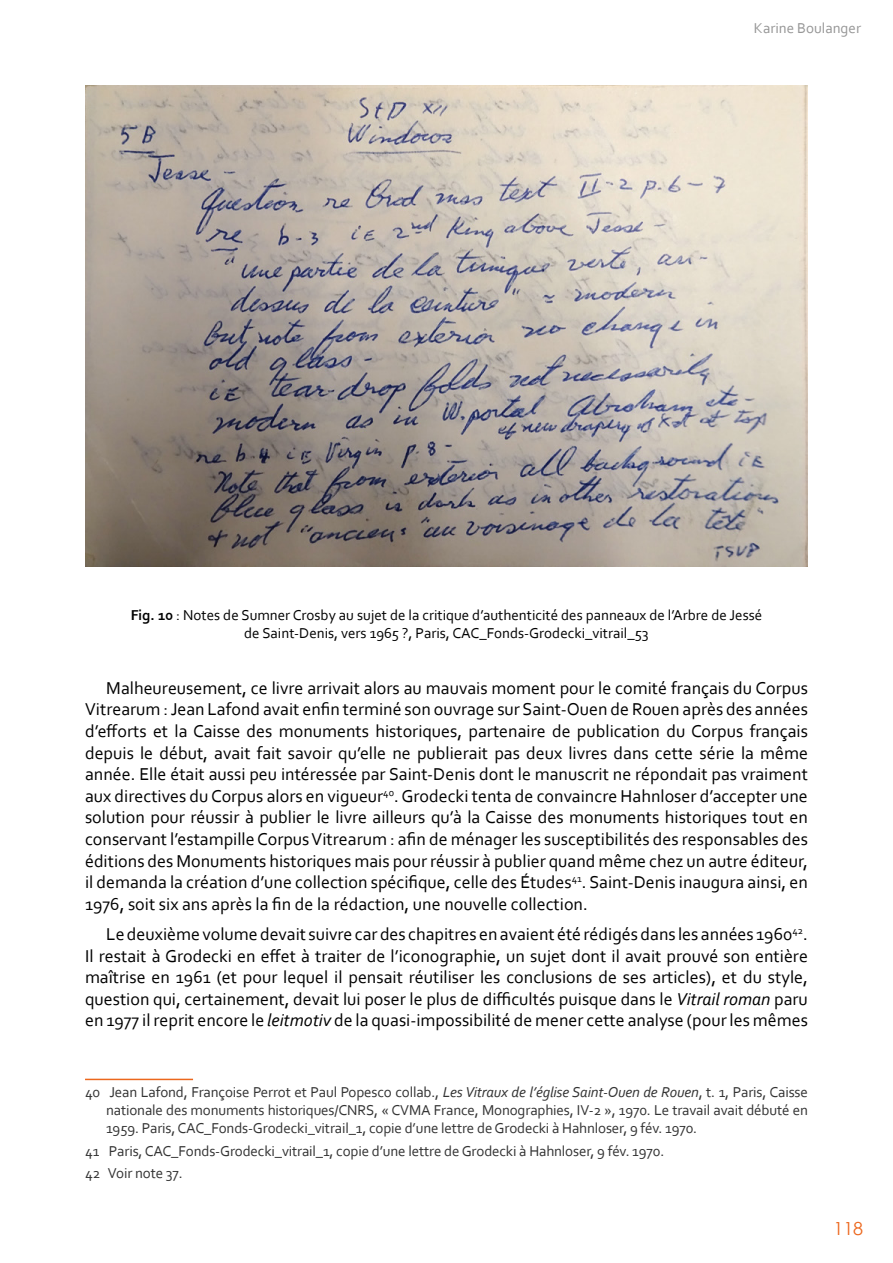
<style>
.page{position:relative;width:893px;height:1263px;background:#fff}
.page>*{position:absolute;margin:0;border:0;box-sizing:border-box;transform-origin:0 0}
.t1{font:18px/21.6px "Corbel";color:#000;text-align:justify}
.t2{font:18px "Century Gothic";color:#ec671d}
.t3{font:15px/18px "Corbel";letter-spacing:-.01em;color:#333;text-align:justify}
.t4{font:15px/18px "Corbel";color:#000;text-align:center}
.t5{font:15px "Corbel";color:#969696}
.s1{font-weight:700}
.s2{font-style:italic}
</style>
<div class="page">
<hr style="left:85px;top:1079px;width:108px;height:1px;background:#ec671d">
<img style="left:85px;top:85px;width:723px;height:482px">
<p class="t5" style="left:754px;top:19px;width:109px">Karine Boulanger</p>
<p class="t4" style="left:131px;top:606px;width:633px"><span class="s1">Fig. 10</span> : Notes de Sumner Crosby au sujet de la critique d’authenticité des panneaux de l’Arbre de Jessé de Saint-Denis, vers 1965 ?, Paris, CAC_Fonds-Grodecki_vitrail_53</p>
<p class="t1" style="left:85px;top:676px;width:724px;text-indent:21px">Malheureusement, ce livre arrivait alors au mauvais moment pour le comité français du Corpus Vitrearum : Jean Lafond avait enfin terminé son ouvrage sur Saint-Ouen de Rouen après des années d’efforts et la Caisse des monuments historiques, partenaire de publication du Corpus français depuis le début, avait fait savoir qu’elle ne publierait pas deux livres dans cette série la même année. Elle était aussi peu intéressée par Saint-Denis dont le manuscrit ne répondait pas vraiment aux directives du Corpus alors en vigueur<sup>40</sup>. Grodecki tenta de convaincre Hahnloser d’accepter une solution pour réussir à publier le livre ailleurs qu’à la Caisse des monuments historiques tout en conservant l’estampille Corpus Vitrearum : afin de ménager les susceptibilités des responsables des éditions des Monuments historiques mais pour réussir à publier quand même chez un autre éditeur, il demanda la création d’une collection spécifique, celle des Études<sup>41</sup>. Saint-Denis inaugura ainsi, en 1976, soit six ans après la fin de la rédaction, une nouvelle collection.</p>
<p class="t1" style="left:85px;top:923px;width:724px;text-indent:21px">Le deuxième volume devait suivre car des chapitres en avaient été rédigés dans les années 1960<sup>42</sup>.<br>Il restait à Grodecki en effet à traiter de l’iconographie, un sujet dont il avait prouvé son entière maîtrise en 1961 (et pour lequel il pensait réutiliser les conclusions de ses articles), et du style, question qui, certainement, devait lui poser le plus de difficultés puisque dans le <span class="s2">Vitrail roman</span> paru en 1977 il reprit encore le <span class="s2">leitmotiv</span> de la quasi-impossibilité de mener cette analyse (pour les mêmes</p>
<p class="t3" style="left:106px;top:1083px;width:703px;text-indent:-21px">40 Jean Lafond, Françoise Perrot et Paul Popesco collab., <span class="s2">Les Vitraux de l’église Saint-Ouen de Rouen</span>, t. 1, Paris, Caisse nationale des monuments historiques/CNRS, « CVMA France, Monographies, IV-2 », 1970. Le travail avait débuté en 1959. Paris, CAC_Fonds-Grodecki_vitrail_1, copie d’une lettre de Grodecki à Hahnloser, 9 fév. 1970.</p>
<p class="t3" style="left:85px;top:1139px;width:581px;line-height:22.2px">41 Paris, CAC_Fonds-Grodecki_vitrail_1, copie d’une lettre de Grodecki à Hahnloser, 9 fév. 1970.<br>42 Voir note 37.</p>
<p class="t2" style="left:833px;top:1215px;width:31px">118</p>
</div>
